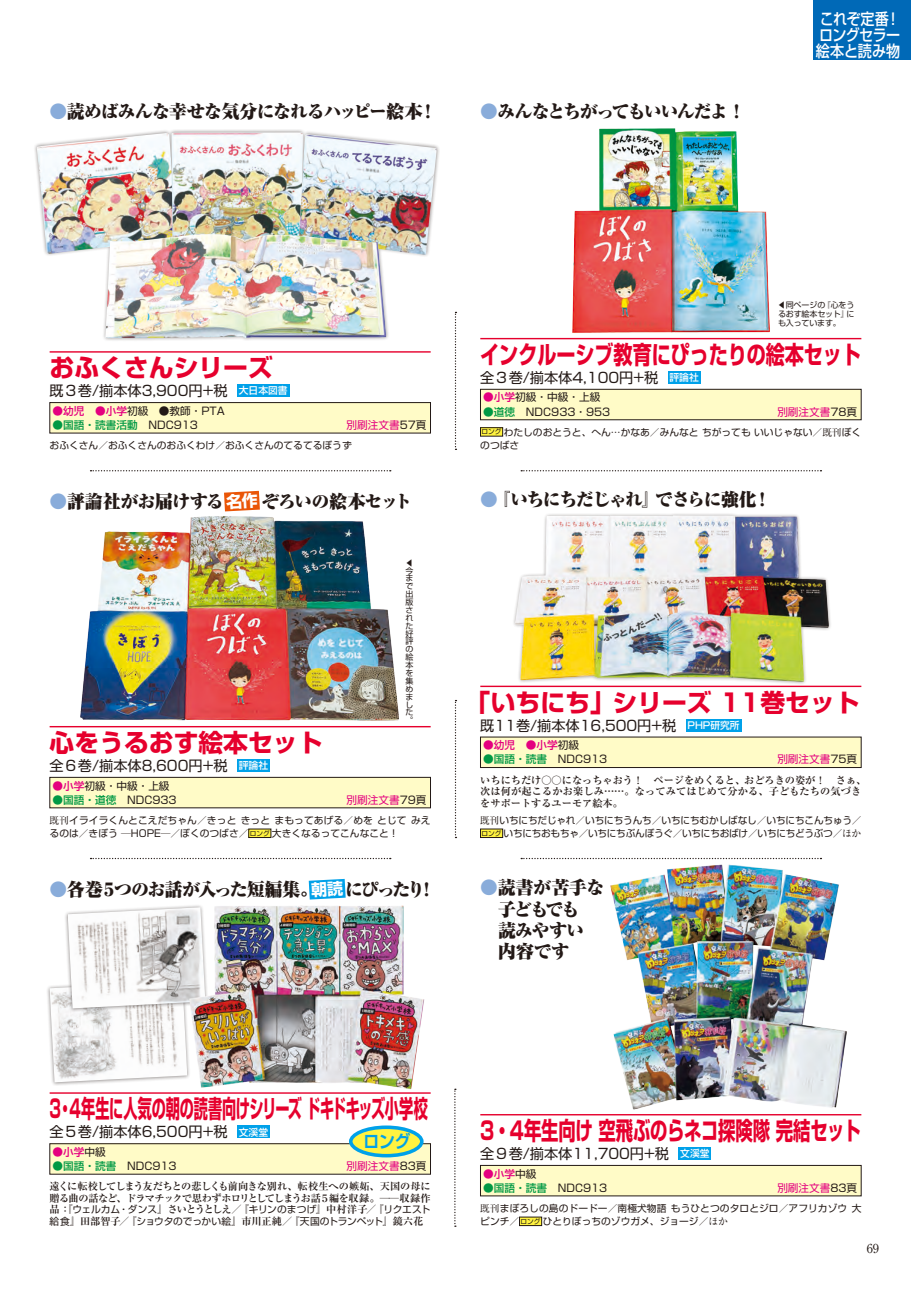
<style>
.page{position:relative;width:911px;height:1290px;background:#fff}
.page>*{position:absolute;margin:0;border:0;box-sizing:border-box;transform-origin:0 0}
.t1{font:700 24.75px "Shin Go Pro";letter-spacing:-.005em;color:#e6002d}
.t2{font:700 24.75px "Shin Go Pro";letter-spacing:-.005em;color:#e6002d;scale:.57 1}
.t3{font:700 24.75px "Shin Go Pro";letter-spacing:-.005em;color:#e6002d;scale:.7 1}
.t4{font:700 24.75px "Shin Go Pro";letter-spacing:-.005em;color:#e6002d;scale:.77 1}
.t5{font:900 17.75px "Ryumin Pro";letter-spacing:-.045em;color:#231916}
.t6{font:900 17.75px/21.2px "Ryumin Pro";letter-spacing:-.02em;color:#231916}
.t7{font:900 17.75px "Ryumin Pro";letter-spacing:-.065em;color:#231916}
.t8{font:900 17.75px "Ryumin Pro";letter-spacing:-.07em;color:#231916}
.t9{font:900 17.75px "Ryumin Pro";letter-spacing:-.01em;color:#231916}
.t10{font:700 17.5px "Shin Go Pro De";color:#00a1e9;scale:.9 1}
.t11{font:500 16px/16px "Shin Go Pro";letter-spacing:-.03em;color:#fff;text-align:justify;scale:.88 1}
.t12{font:14.12px "Shin Go Pro";color:#231916}
.t13{font:12.38px "Ryumin Pro";color:#231916}
.t14{font:10.62px "Shin Go Pro";color:#231916}
.t15{font:10.62px "Shin Go Pro";color:#e4007f}
.t16{font:500 10.62px "Shin Go Pro";color:#e4007f}
.t17{font:500 10.62px "Shin Go Pro";color:#094}
.t18{font:700 10.12px/11.5px "Ryumin Pro";color:#231916}
.t19{font:700 10.12px/11.5px "Ryumin Pro";letter-spacing:-.055em;color:#231916}
.t20{font:9.75px/13.2px "Shin Go Pro";color:#231916}
.t21{font:9.75px/13.2px "Shin Go Pro";letter-spacing:-.02em;color:#231916}
.t22{font:8px/7.9px "Shin Go Pro";letter-spacing:-.015em;color:#231916}
.s1{color:#89acda}
.s2{font-weight:500;font-size:9.75px;color:#fff}
.s3{font-weight:500;color:#e4007f}
.s4{font-weight:400;color:#231916}
.s5{color:#231916}
.s6{font-weight:500;color:#094}
.s7{font-family:"Ryumin Pro"}
.s8{font-size:6.62px}
.s9{font-family:"Ryumin Pro";font-weight:700;font-size:10.12px}
</style>
<div class="page">
<svg style="left:455px;top:312px;width:1px;height:138px"></svg>
<svg style="left:455px;top:700px;width:1px;height:138px"></svg>
<svg style="left:90px;top:858px;width:301px;height:1px"></svg>
<svg style="left:521px;top:858px;width:300px;height:1px"></svg>
<svg style="left:90px;top:470px;width:301px;height:1px"></svg>
<svg style="left:521px;top:470px;width:300px;height:1px"></svg>
<svg style="left:454px;top:1088px;width:2px;height:139px"></svg>
<img style="left:34px;top:130px;width:134px;height:126px">
<img style="left:168px;top:129px;width:128px;height:104px">
<img style="left:296px;top:129px;width:143px;height:127px">
<img style="left:100px;top:233px;width:289px;height:108px">
<img style="left:80px;top:516px;width:319px;height:205px">
<img style="left:514px;top:514px;width:317px;height:170px">
<img style="left:572px;top:128px;width:198px;height:205px">
<div style="left:46px;top:978px;width:145px;height:108px;background:#231916;opacity:.5"></div>
<img style="left:50px;top:981px;width:137px;height:101px">
<div style="left:64px;top:904px;width:145px;height:108px;background:#231916;opacity:.5"></div>
<img style="left:68px;top:907px;width:121px;height:101px">
<img style="left:189px;top:906px;width:236px;height:184px">
<img style="left:610px;top:864px;width:237px;height:246px">
<div style="left:813px;top:0;width:98px;height:60px;background:#0069b7"></div>
<hr style="left:50px;top:351px;width:381px;height:2px;background:#e6002d">
<div style="left:237px;top:384px;width:52px;height:13px;background:#00a1e9"></div>
<div style="left:50px;top:403px;width:380px;height:30px;background:#fffbc7"></div>
<div style="left:50px;top:402px;width:381px;height:31px;border:1px solid #231916"></div>
<hr style="left:50px;top:726px;width:381px;height:1px;background:#e6002d">
<div style="left:237px;top:759px;width:33px;height:13px;background:#00a1e9"></div>
<div style="left:50px;top:777px;width:380px;height:31px;background:#fffbc7"></div>
<div style="left:50px;top:777px;width:381px;height:31px;border:1px solid #231916"></div>
<div style="left:249px;top:829px;width:22px;height:8px;background:#fff340"></div>
<div style="left:248px;top:829px;width:23px;height:9px;border:1px solid #231916"></div>
<hr style="left:480px;top:686px;width:381px;height:1px;background:#e6002d">
<div style="left:686px;top:719px;width:55px;height:12px;background:#00a1e9"></div>
<div style="left:480px;top:737px;width:381px;height:30px;background:#fffbc7"></div>
<div style="left:480px;top:737px;width:381px;height:31px;border:1px solid #231916"></div>
<div style="left:480px;top:829px;width:22px;height:8px;background:#fff340"></div>
<div style="left:480px;top:829px;width:23px;height:9px;border:1px solid #231916"></div>
<hr style="left:480px;top:338px;width:381px;height:1px;background:#e6002d">
<div style="left:667px;top:371px;width:33px;height:13px;background:#00a1e9"></div>
<div style="left:480px;top:389px;width:381px;height:31px;background:#fffbc7"></div>
<div style="left:480px;top:389px;width:381px;height:31px;border:1px solid #231916"></div>
<div style="left:480px;top:428px;width:22px;height:8px;background:#fff340"></div>
<div style="left:480px;top:427px;width:23px;height:9px;border:1px solid #231916"></div>
<hr style="left:50px;top:1092px;width:381px;height:2px;background:#e6002d">
<div style="left:237px;top:1125px;width:33px;height:13px;background:#00a1e9"></div>
<div style="left:50px;top:1144px;width:380px;height:30px;background:#fffbc7"></div>
<div style="left:50px;top:1143px;width:381px;height:31px;border:1px solid #231916"></div>
<hr style="left:480px;top:1114px;width:381px;height:1px;background:#e6002d">
<div style="left:678px;top:1147px;width:33px;height:13px;background:#00a1e9"></div>
<div style="left:480px;top:1165px;width:381px;height:31px;background:#fffbc7"></div>
<div style="left:480px;top:1165px;width:381px;height:31px;border:1px solid #231916"></div>
<div style="left:519px;top:1217px;width:22px;height:8px;background:#fff340"></div>
<div style="left:519px;top:1217px;width:23px;height:9px;border:1px solid #231916"></div>
<div style="left:351px;top:1127px;width:71px;height:28px;background:#fff340;border-radius:50%"></div>
<div style="left:349px;top:1125px;width:74px;height:32px;border:4px solid #00a1e9;border-radius:50%"></div>
<svg style="left:224px;top:491px;width:36px;height:20px"></svg>
<svg style="left:309px;top:879px;width:37px;height:20px"></svg>
<h2 class="t5" style="left:50px;top:98px;width:389px"><span class="s1">●</span>読めばみんな幸せな気分になれるハッピー絵本！</h2>
<h2 class="t8" style="left:480px;top:98px;width:267px"><span class="s1">●</span>みんなとちがってもいいんだよ！</h2>
<h3 class="t11" style="left:815px;top:9px;width:98px">これぞ定番！ロングセラー絵本と読み物</h3>
<h1 class="t1" style="left:50px;top:348px;width:225px">おふくさんシリーズ</h1>
<h3 class="t12" style="left:50px;top:379px;width:239px">既３巻/揃本体3,900円+税 <span class="s2">大日本図書</span></h3>
<p class="t14" style="left:53px;top:402px;width:174px"><span class="s3">●幼児　●小学</span>初級 ●教師・PTA</p>
<p class="t17" style="left:53px;top:416px;width:147px">●国語・読書活動<span class="s4">　NDC913</span></p>
<p class="t15" style="left:347px;top:416px;width:81px">別刷注文書<span class="s5">57頁</span></p>
<p class="t20" style="left:50px;top:437px;width:304px">おふくさん／おふくさんのおふくわけ／おふくさんのてるてるぼうず</p>
<h2 class="t9" style="left:50px;top:487px;width:176px"><span class="s1">●</span>評論社がお届けする</h2>
<h2 class="t5" style="left:262px;top:487px;width:152px">ぞろいの絵本セット</h2>
<p class="t22" style="left:405px;top:558px;width:9px">◀今まで出版された好評の絵本を集めました。</p>
<h1 class="t1" style="left:50px;top:723px;width:274px">心をうるおす絵本セット</h1>
<h3 class="t12" style="left:50px;top:754px;width:220px">全６巻/揃本体8,600円+税 <span class="s2">評論社</span></h3>
<p class="t14" style="left:53px;top:777px;width:129px"><span class="s3">●小学</span>初級・中級・上級　</p>
<p class="t14" style="left:53px;top:791px;width:126px"><span class="s6">●国語・道徳</span>　NDC933</p>
<p class="t15" style="left:347px;top:791px;width:81px">別刷注文書<span class="s5">79頁</span></p>
<p class="t20" style="left:50px;top:812px;width:382px"><span class="s7">既刊</span>イライラくんとこえだちゃん／きっと きっと まもってあげる／めを とじて みえるのは／きぼう ─HOPE─／ぼくのつばさ／<span class="s8">ロング</span>大きくなるってこんなこと！</p>
<h2 class="t5" style="left:49px;top:875px;width:270px"><span class="s1">●</span>各巻５つのお話が入った短編集。</h2>
<h2 class="t5" style="left:345px;top:875px;width:92px">にぴったり！</h2>
<p class="t22" style="left:778px;top:300px;width:78px;line-height:8.9px;text-align:justify">◀同ページの『心をうるおす絵本セット』にも入っています。</p>
<h1 class="t4" style="left:480px;top:335px;width:496px">インクルーシブ教育にぴったりの絵本セット</h1>
<h3 class="t12" style="left:480px;top:366px;width:220px">全３巻/揃本体4,100円+税 <span class="s2">評論社</span></h3>
<p class="t14" style="left:483px;top:389px;width:129px"><span class="s3">●小学</span>初級・中級・上級　</p>
<p class="t14" style="left:483px;top:403px;width:128px"><span class="s6">●道徳</span>　NDC933・953</p>
<p class="t15" style="left:777px;top:403px;width:81px">別刷注文書<span class="s5">78頁</span></p>
<p class="t20" style="left:480px;top:424px;width:382px"><span class="s8">ロング</span>わたしのおとうと、へん…かなあ／みんなと ちがっても いいじゃない／<span class="s7">既刊</span>ぼくのつばさ</p>
<h2 class="t7" style="left:480px;top:486px;width:292px"><span class="s1">●</span>『いちにちだじゃれ』でさらに強化！</h2>
<h1 class="t1" style="left:465px;top:683px;width:396px">「いちにち」シリーズ 11巻セット</h1>
<h3 class="t12" style="left:480px;top:713px;width:261px">既11巻/揃本体16,500円+税 <span class="s2">PHP研究所</span></h3>
<p class="t16" style="left:483px;top:736px;width:97px">●幼児　●小学<span class="s4">初級</span></p>
<p class="t14" style="left:483px;top:751px;width:126px"><span class="s6">●国語・読書</span>　NDC913</p>
<p class="t15" style="left:777px;top:751px;width:81px">別刷注文書<span class="s5">75頁</span></p>
<p class="t18" style="left:480px;top:773px;width:387px">いちにちだけ○○になっちゃおう！　ページをめくると、おどろきの姿が！　さぁ、次は何が起こるかお楽しみ……。なってみてはじめて分かる、子どもたちの気づきをサポートするユーモア絵本。</p>
<p class="t21" style="left:480px;top:812px;width:383px"><span class="s7">既刊</span>いちにちだじゃれ／いちにちうんち／いちにちむかしばなし／いちにちこんちゅう／<span class="s8">ロング</span>いちにちおもちゃ／いちにちぶんぼうぐ／いちにちおばけ／いちにちどうぶつ／<span class="s7">ほか</span></p>
<h2 class="t6" style="left:480px;top:876px;width:125px"><span class="s1">●</span>読書が苦手な　子どもでも<br>　読みやすい　内容です</h2>
<h1 class="t2" style="left:50px;top:1089px;width:665px">3・4年生に人気の朝の読書向けシリーズ ドキドキッズ小学校</h1>
<h3 class="t12" style="left:50px;top:1120px;width:220px">全５巻/揃本体6,500円+税 <span class="s2">文溪堂</span></h3>
<p class="t16" style="left:53px;top:1143px;width:55px">●小学<span class="s4">中級</span></p>
<p class="t14" style="left:53px;top:1157px;width:126px"><span class="s6">●国語・読書</span>　NDC913</p>
<p class="t15" style="left:347px;top:1157px;width:81px">別刷注文書<span class="s5">83頁</span></p>
<p class="t19" style="left:50px;top:1180px;width:382px">遠くに転校してしまう友だちとの悲しくも前向きな別れ、転校生への嫉妬、天国の母に贈る曲の話など、ドラマチックで思わずホロリとしてしまうお話５編を収録。──収録作</p>
<p class="t21" style="left:50px;top:1202px;width:382px;line-height:11.5px"><span class="s9">品：『</span>ウェルカム・ダンス<span class="s9">』さいとうとしえ／『</span>キリンのまつげ<span class="s9">』中村洋子／『</span>リクエスト給食<span class="s9">』田部智子／『</span>ショウタのでっかい絵<span class="s9">』市川正純／『</span>天国のトランペット<span class="s9">』鏡六花</span></p>
<h3 class="t10" style="left:363px;top:1127px;width:54px">ロング</h3>
<h1 class="t3" style="left:480px;top:1111px;width:545px">3・4年生向け 空飛ぶのらネコ探険隊 完結セット</h1>
<h3 class="t12" style="left:480px;top:1142px;width:231px">全９巻/揃本体11,700円+税 <span class="s2">文溪堂</span></h3>
<p class="t16" style="left:483px;top:1165px;width:55px">●小学<span class="s4">中級</span></p>
<p class="t14" style="left:483px;top:1179px;width:126px"><span class="s6">●国語・読書</span>　NDC913</p>
<p class="t15" style="left:777px;top:1179px;width:81px">別刷注文書<span class="s5">83頁</span></p>
<p class="t20" style="left:480px;top:1200px;width:382px"><span class="s7">既刊</span>まぼろしの島のドードー／南極犬物語 もうひとつのタロとジロ／アフリカゾウ 大ピンチ／<span class="s8">ロング</span>ひとりぼっちのゾウガメ、ジョージ／<span class="s7">ほか</span></p>
<p class="t13" style="left:866px;top:1238px;width:14px">69</p>
</div>
